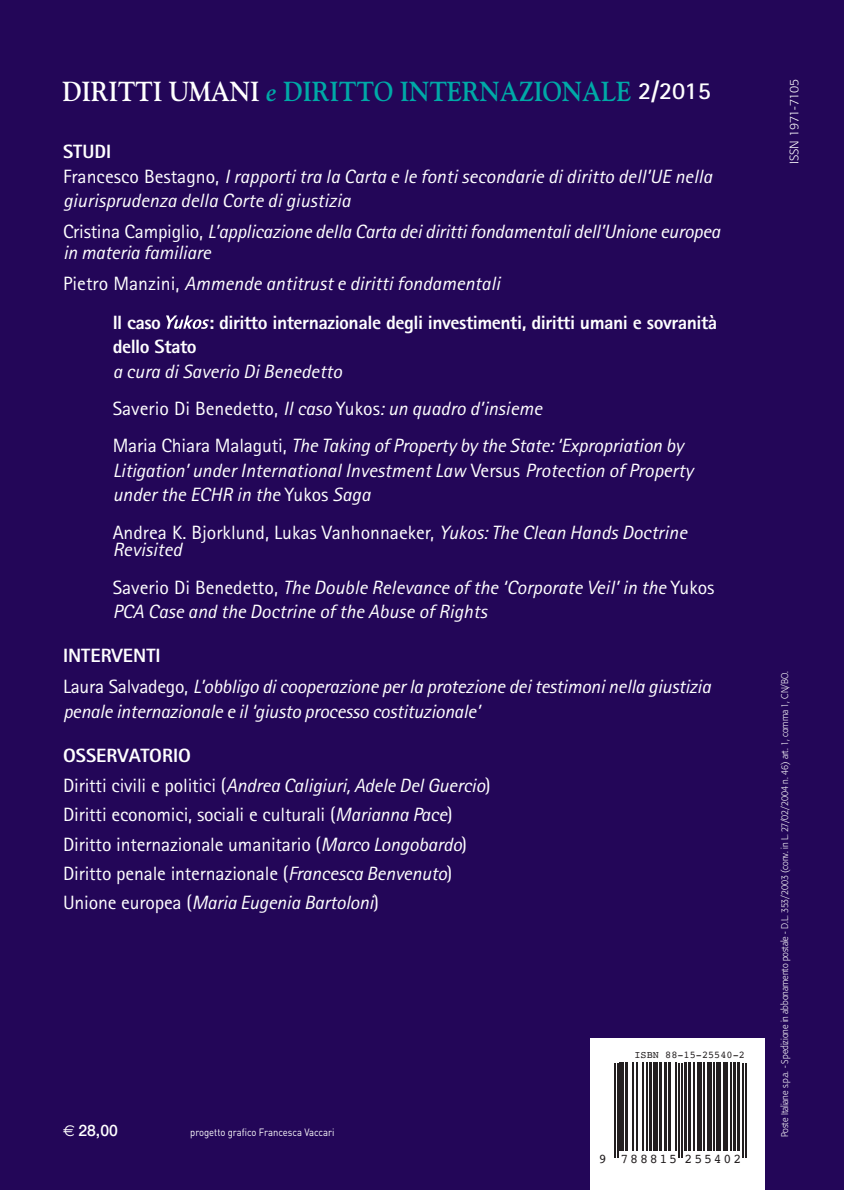
<style>
.page{position:relative;width:844px;height:1190px;background:#fff}
.page>*{position:absolute;margin:0;border:0;box-sizing:border-box;transform-origin:0 0}
.t1{font:700 27.47px "Goudy";letter-spacing:-.01em;color:#00a9a7;scale:.9 1}
.t2{font:italic 19.25px/24.5px "Rotis Sans Serif";color:#fff}
.t3{font:19.25px/29.4px "Rotis Sans Serif";letter-spacing:-.01em;color:#fff}
.t4{font:800 19.25px "Rotis Sans Serif";letter-spacing:-.025em;color:#fff}
.t5{font:500 15.75px "Helvetica Neue";color:#fff}
.t6{font:13.3px "Arial";letter-spacing:.135em;color:#231f20}
.t7{font:300 12.25px "Formata";letter-spacing:-.04em;color:#fff}
.t8{font:10.5px "DIN";color:#fff;scale:.9 1}
.t9{font:10.15px "Arial";color:#231f20}
.t10{font:300 9.62px "Formata";letter-spacing:-.01em;color:#fff;scale:.9 1}
.s1{color:#fff}
.s2{font-style:italic}
.s3{font-family:"Rotis Sans Serif";font-size:24.5px;color:#fff}
.s4{font-weight:800;font-style:normal}
.s5{font-style:normal}
.s6{font-weight:800}
.s7{font-family:"Euro Sans";font-weight:400}
</style>
<div class="page">
<hr style="left:843px;top:0;width:1px;height:1190px;background:#230658">
<div style="left:0;top:0;width:843px;height:1190px;background:#230658"></div>
<svg style="left:166px;top:315px;width:43px;height:14px"></svg>
<div style="left:589px;top:1039px;width:175px;height:151px;background:#fff"></div>
<hr style="left:614px;top:1063px;width:1px;height:95px;background:#231f20">
<hr style="left:617px;top:1063px;width:1px;height:95px;background:#231f20">
<div style="left:619px;top:1063px;width:5px;height:88px;background:#231f20"></div>
<hr style="left:625px;top:1063px;width:3px;height:88px;background:#231f20">
<hr style="left:632px;top:1063px;width:1px;height:88px;background:#231f20">
<hr style="left:636px;top:1063px;width:2px;height:88px;background:#231f20">
<hr style="left:642px;top:1063px;width:1px;height:88px;background:#231f20">
<hr style="left:646px;top:1063px;width:1px;height:88px;background:#231f20">
<hr style="left:649px;top:1063px;width:2px;height:88px;background:#231f20">
<hr style="left:653px;top:1063px;width:4px;height:88px;background:#231f20">
<hr style="left:658px;top:1063px;width:3px;height:88px;background:#231f20">
<hr style="left:664px;top:1063px;width:3px;height:88px;background:#231f20">
<hr style="left:668px;top:1063px;width:3px;height:88px;background:#231f20">
<hr style="left:675px;top:1063px;width:2px;height:88px;background:#231f20">
<hr style="left:678px;top:1063px;width:1px;height:95px;background:#231f20">
<hr style="left:681px;top:1063px;width:1px;height:95px;background:#231f20">
<hr style="left:684px;top:1063px;width:2px;height:88px;background:#231f20">
<hr style="left:688px;top:1063px;width:2px;height:88px;background:#231f20">
<hr style="left:693px;top:1063px;width:2px;height:88px;background:#231f20">
<div style="left:697px;top:1063px;width:5px;height:88px;background:#231f20"></div>
<hr style="left:703px;top:1063px;width:1px;height:88px;background:#231f20">
<hr style="left:707px;top:1063px;width:4px;height:88px;background:#231f20">
<hr style="left:713px;top:1063px;width:1px;height:88px;background:#231f20">
<hr style="left:716px;top:1063px;width:4px;height:88px;background:#231f20">
<hr style="left:723px;top:1063px;width:4px;height:88px;background:#231f20">
<hr style="left:729px;top:1063px;width:2px;height:88px;background:#231f20">
<hr style="left:732px;top:1063px;width:3px;height:88px;background:#231f20">
<hr style="left:736px;top:1063px;width:3px;height:88px;background:#231f20">
<hr style="left:742px;top:1063px;width:1px;height:95px;background:#231f20">
<hr style="left:745px;top:1063px;width:1px;height:95px;background:#231f20">
<h1 class="t1" style="left:62px;top:80px;width:722px"><span class="s1">DIRITTI UMANI</span> <span class="s2">e</span> DIRITTO INTERNAZIONALE <span class="s3">2/2015</span></h1>
<p class="t2" style="left:63px;top:142px;width:650px"><span class="s4">STUDI<br></span><span class="s5">Francesco Bestagno,</span> I rapporti tra la Carta e le fonti secondarie di diritto dell’UE nella giurisprudenza della Corte di giustizia</p>
<p class="t2" style="left:63px;top:223px;width:659px;line-height:21px"><span class="s5">Cristina Campiglio,</span> L’applicazione della Carta dei diritti fondamentali dell’Unione europea in materia familiare</p>
<p class="t2" style="left:113px;top:266px;width:389px;line-height:38.5px;text-indent:-50px"><span class="s5">Pietro Manzini,</span> Ammende antitrust e diritti fondamentali<br><span class="s4">Il caso</span></p>
<p class="t4" style="left:208px;top:315px;width:510px">: diritto internazionale degli investimenti, diritti umani e sovranità</p>
<p class="t4" style="left:113px;top:340px;width:86px">dello Stato</p>
<p class="t2" style="left:113px;top:355px;width:572px;line-height:37.3px">a cura di Saverio Di Benedetto<br><span class="s5">Saverio Di Benedetto,</span> Il caso <span class="s5">Yukos</span>: un quadro d’insieme<br><span class="s5">Maria Chiara Malaguti,</span> The Taking of Property by the State: ‘Expropriation by</p>
<p class="t2" style="left:113px;top:460px;width:582px">Litigation’ under International Investment Law <span class="s5">Versus</span> Protection of Property under the ECHR in the <span class="s5">Yukos</span> Saga</p>
<p class="t3" style="left:113px;top:525px;width:576px;line-height:17.5px">Andrea K. Bjorklund, Lukas Vanhonnaeker, <span class="s2">Yukos: The Clean Hands Doctrine<br>Revisited</span></p>
<p class="t2" style="left:113px;top:577px;width:603px"><span class="s5">Saverio Di Benedetto,</span> The Double Relevance of the ‘Corporate Veil’ in the <span class="s5">Yukos<br></span>PCA Case and the Doctrine of the Abuse of Rights</p>
<p class="t2" style="left:63px;top:642px;width:649px;line-height:31px"><span class="s4">INTERVENTI<br></span><span class="s5">Laura Salvadego,</span> L’obbligo di cooperazione per la protezione dei testimoni nella giustizia</p>
<p class="t2" style="left:63px;top:701px;width:418px">penale internazionale e il ‘giusto processo costituzionale’</p>
<p class="t3" style="left:63px;top:743px;width:429px"><span class="s6">OSSERVATORIO<br></span>Diritti civili e politici (<span class="s2">Andrea Caligiuri, Adele Del Guercio</span>)<br>Diritti economici, sociali e culturali (<span class="s2">Marianna Pace</span>)<br>Diritto internazionale umanitario (<span class="s2">Marco Longobardo</span>)<br>Diritto penale internazionale (<span class="s2">Francesca Benvenuto</span>)<br>Unione europea (<span class="s2">Maria Eugenia Bartoloni</span>)</p>
<p class="t5" style="left:63px;top:1120px;width:56px"><span class="s7">€</span> 28,00</p>
<p class="t8" style="left:190px;top:1126px;width:162px">progetto grafico Francesca Vaccari</p>
<p class="t9" style="left:634px;top:1051px;width:112px">ISBN 88-15-25540-2</p>
<p class="t6" style="left:599px;top:1154px;width:144px">9 788815 255402</p>
<p class="t7" style="left:788px;top:164px;width:87px;rotate:-90deg">ISSN 1971-7105</p>
<p class="t10" style="left:780px;top:1137px;width:520px;rotate:-90deg">Poste Italiane s.p.a. - Spedizione in abbonamento postale - D.L. 353/2003 (conv. in L. 27/02/2004 n. 46) art. 1, comma 1, CN/BO.</p>
</div>
